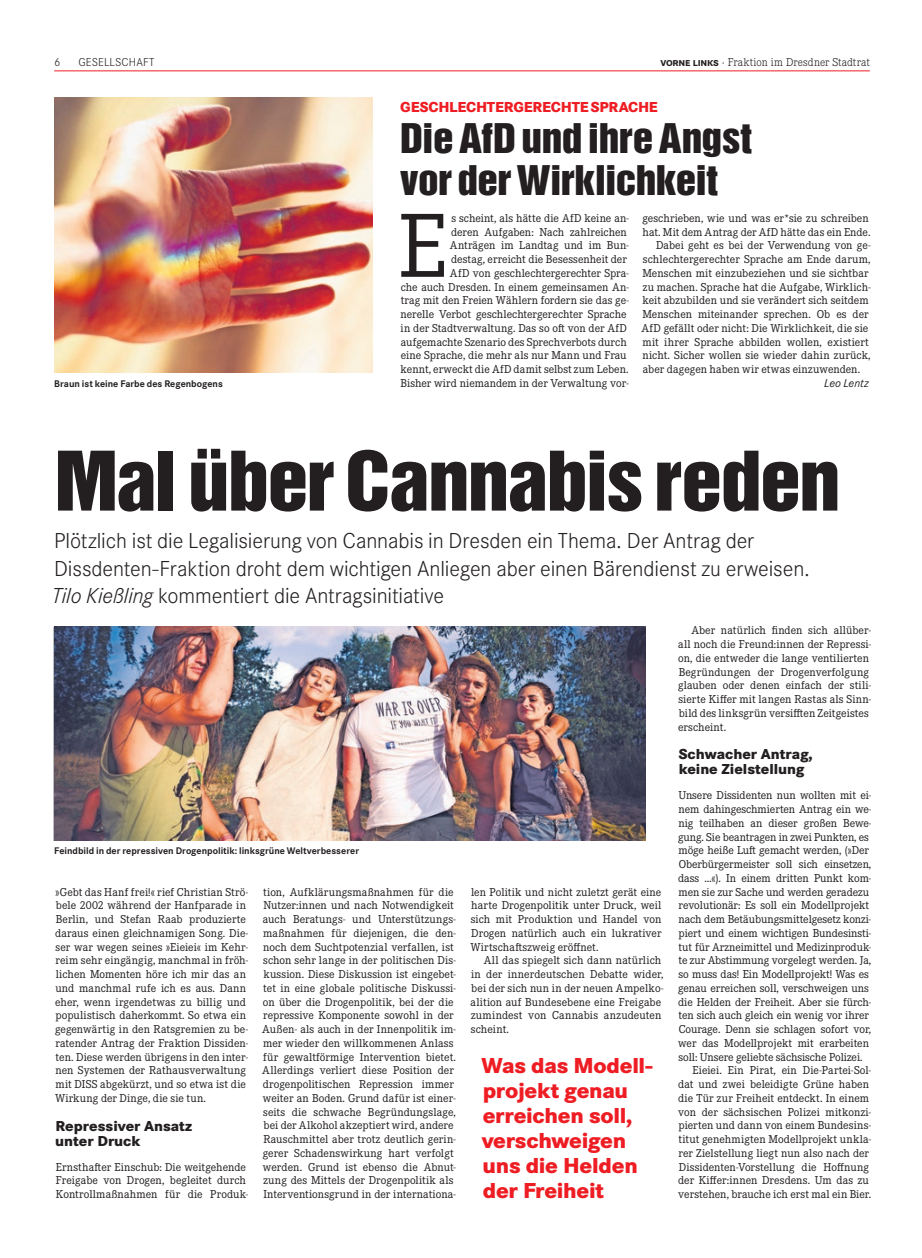
<style>
.page{position:relative;width:922px;height:1258px;background:#fff}
.page>*{position:absolute;margin:0;border:0;box-sizing:border-box;transform-origin:0 0}
.t1{font:94.38px "Corporate E Pro";color:#231f20}
.t2{font:75px "Helvetica Inserat";letter-spacing:-.025em;color:#231f20;scale:1.1 1}
.t3{font:37.5px/41.2px "Helvetica Inserat";letter-spacing:-.015em;color:#231f20;scale:1.1 1}
.t4{font:300 22.5px/27.5px "Corporate S Pro";letter-spacing:-.005em;color:#231f20}
.t5{font:800 22.5px/25px "Corporate S Pro";letter-spacing:-.015em;color:#ee1d23}
.t6{font:800 15px/15px "Corporate S Pro";color:#231f20}
.t7{font:800 15px "Corporate S Pro";letter-spacing:-.01em;color:#ee1d23}
.t8{font:11.88px/13.8px "Corporate E Pro";color:#231f20}
.t9{font:300 11.88px "Corporate E Pro";letter-spacing:.01em;color:#231f20}
.t10{font:300 11.88px "Corporate S Pro";letter-spacing:.01em;color:#231f20}
.t11{font:italic 11.88px "Corporate S Pro";color:#231f20}
.t12{font:700 10px "Corporate S Pro";color:#231f20}
.s1{font-family:"Corporate S Pro";font-weight:700}
.s2{font-family:"Corporate S Pro"}
.s3{font-style:italic}
</style>
<div class="page">
<hr style="left:54px;top:71px;width:815px;height:1px;background:#ee1d23">
<img style="left:54px;top:627px;width:591px;height:214px">
<img style="left:54px;top:97px;width:318px;height:275px">
<p class="t10" style="left:54px;top:53px;width:8px">6</p>
<p class="t10" style="left:78px;top:53px;width:78px">GESELLSCHAFT</p>
<p class="t9" style="left:660px;top:54px;width:211px"><span class="s1">vorne links</span> <span class="s2">·</span> Fraktion im Dresdner Stadtrat</p>
<p class="t12" style="left:54px;top:376px;width:170px">Braun ist keine Farbe des Regenbogens</p>
<p class="t7" style="left:400px;top:94px;width:259px">GESCHLECHTERGERECHTE SPRACHE</p>
<h3 class="t3" style="left:400px;top:119px;width:321px">Die AfD und ihre Angst vor der Wirklichkeit</h3>
<p class="t8" style="left:400px;top:210px;width:230px;text-align:right">s scheint, als hätte die AfD keine an-<br>deren Aufgaben: Nach zahlreichen<br>Anträgen im Landtag und im Bun-<br>destag, erreicht die Besessenheit der<br>AfD von geschlechtergerechter Spra-<br>che auch Dresden. In einem gemeinsamen An&shy;trag mit den Freien Wählern fordern sie das ge&shy;nerelle Verbot geschlechtergerechter Sprache in der Stadtverwaltung. Das so oft von der AfD aufgemachte Szenario des Sprechverbots durch eine Sprache, die mehr als nur Mann und Frau kennt, erweckt die AfD damit selbst zum Leben.<br>Bisher wird niemandem in der Verwaltung vor-</p>
<p class="t8" style="left:642px;top:210px;width:227px">geschrieben, wie und was er*sie zu schreiben</p>
<h1 class="t1" style="left:398px;top:182px;width:50px">E</h1>
<p class="t8" style="left:642px;top:224px;width:229px">hat. Mit dem Antrag der AfD hätte das ein Ende.</p>
<p class="t8" style="left:656px;top:238px;width:216px">Dabei geht es bei der Verwendung von ge-</p>
<p class="t8" style="left:642px;top:252px;width:229px">schlechtergerechter Sprache am Ende darum,</p>
<p class="t8" style="left:642px;top:265px;width:228px">Menschen mit einzubeziehen und sie sichtbar</p>
<p class="t8" style="left:642px;top:279px;width:229px">zu machen. Sprache hat die Aufgabe, Wirklich-</p>
<p class="t8" style="left:642px;top:293px;width:227px">keit abzubilden und sie verändert sich seitdem</p>
<p class="t8" style="left:642px;top:307px;width:228px">Menschen miteinander sprechen. Ob es der</p>
<p class="t8" style="left:641px;top:320px;width:228px">AfD gefällt oder nicht: Die Wirklichkeit, die sie</p>
<p class="t8" style="left:642px;top:334px;width:228px">mit ihrer Sprache abbilden wollen, existiert</p>
<p class="t8" style="left:642px;top:348px;width:229px">nicht. Sicher wollen sie wieder dahin zurück,</p>
<p class="t8" style="left:642px;top:362px;width:219px">aber dagegen haben wir etwas einzuwenden.</p>
<p class="t11" style="left:823px;top:374px;width:46px">Leo Lentz</p>
<h2 class="t2" style="left:54px;top:436px;width:716px">Mal über Cannabis reden</h2>
<h3 class="t4" style="left:52px;top:525px;width:759px">Plötzlich ist die Legalisierung von Cannabis in Dresden ein Thema. Der Antrag der<br>Dissdenten-Fraktion droht dem wichtigen Anliegen aber einen Bärendienst zu erweisen.<br><span class="s3">Tilo Kießling</span> kommentiert die Antragsinitiative</h3>
<p class="t12" style="left:54px;top:843px;width:306px">Feindbild in der repressiven Drogenpolitik: linksgrüne Weltverbesserer</p>
<p class="t8" style="left:55px;top:884px;width:194px">»Gebt das Hanf frei!« rief Christian Strö&shy;bele 2002 während der Hanfparade in Berlin, und Stefan Raab produzierte daraus einen gleichnamigen Song. Die&shy;ser war wegen seines »Eieiei« im Kehr&shy;reim sehr eingängig, manchmal in fröh&shy;lichen Momenten höre ich mir das an und manchmal rufe ich es aus. Dann eher, wenn irgendetwas zu billig und populistisch daherkommt. So etwa ein gegenwärtig in den Ratsgremien zu be&shy;ratender Antrag der Fraktion Dissiden&shy;ten. Diese werden übrigens in den inter&shy;nen Systemen der Rathausverwaltung mit DISS abgekürzt, und so etwa ist die Wirkung der Dinge, die sie tun.</p>
<p class="t6" style="left:55px;top:1117px;width:138px">Repressiver Ansatz unter Druck</p>
<p class="t8" style="left:56px;top:1159px;width:194px">Ernsthafter Einschub: Die weitgehende<br>Freigabe von Drogen, begleitet durch<br>Kontrollmaßnahmen für die Produk-</p>
<p class="t8" style="left:262px;top:884px;width:195px">tion, Aufklärungsmaßnahmen für die Nutzer:innen und nach Notwendigkeit auch Beratungs- und Unterstützungs&shy;maßnahmen für diejenigen, die den&shy;noch dem Suchtpotenzial verfallen, ist schon sehr lange in der politischen Dis&shy;kussion. Diese Diskussion ist eingebet&shy;tet in eine globale politische Diskussi&shy;on über die Drogenpolitik, bei der die repressive Komponente sowohl in der Außen- als auch in der Innenpolitik im&shy;mer wieder den willkommenen Anlass für gewaltförmige Intervention bietet.<br>Allerdings verliert diese Position der drogenpolitischen Repression immer weiter an Boden. Grund dafür ist einer&shy;seits die schwache Begründungslage, bei der Alkohol akzeptiert wird, andere Rauschmittel aber trotz deutlich gerin&shy;gerer Schadenswirkung hart verfolgt werden. Grund ist ebenso die Abnut&shy;zung des Mittels der Drogenpolitik als Interventionsgrund in der internationa-</p>
<p class="t8" style="left:470px;top:884px;width:192px;text-align:justify">len Politik und nicht zuletzt gerät eine harte Drogenpolitik unter Druck, weil sich mit Produktion und Handel von Drogen natürlich auch ein lukrativer Wirtschaftszweig eröffnet.</p>
<p class="t8" style="left:470px;top:953px;width:194px;text-indent:13px">All das spiegelt sich dann natürlich in der innerdeutschen Debatte wider, bei der sich nun in der neuen Ampelko&shy;alition auf Bundesebene eine Freigabe zumindest von Cannabis anzudeuten scheint.</p>
<h3 class="t5" style="left:481px;top:1051px;width:173px">Was das Modell&shy;projekt genau erreichen soll, verschweigen uns die Helden der Freiheit</h3>
<p class="t8" style="left:678px;top:623px;width:194px;text-indent:13px">Aber natürlich finden sich allüber&shy;all noch die Freund:innen der Repressi&shy;on, die entweder die lange ventilierten Begründungen der Drogenverfolgung glauben oder denen einfach der stili&shy;sierte Kiffer mit langen Rastas als Sinn&shy;bild des linksgrün versifften Zeitgeistes erscheint.</p>
<p class="t6" style="left:678px;top:746px;width:136px">Schwacher Antrag, keine Zielstellung</p>
<p class="t8" style="left:678px;top:788px;width:194px">Unsere Dissidenten nun wollten mit ei-</p>
<p class="t8" style="left:678px;top:802px;width:194px">nem dahingeschmierten Antrag ein we-</p>
<p class="t8" style="left:678px;top:815px;width:194px">nig teilhaben an dieser großen Bewe-</p>
<p class="t8" style="left:678px;top:829px;width:192px">gung. Sie beantragen in zwei Punkten, es</p>
<p class="t8" style="left:678px;top:843px;width:192px">möge heiße Luft gemacht werden, (»Der</p>
<p class="t8" style="left:678px;top:857px;width:194px">Oberbürgermeister soll sich einsetzen,</p>
<p class="t8" style="left:678px;top:870px;width:194px">dass …«). In einem dritten Punkt kom-</p>
<p class="t8" style="left:678px;top:884px;width:192px">men sie zur Sache und werden geradezu</p>
<p class="t8" style="left:678px;top:898px;width:192px">revolutionär: Es soll ein Modellprojekt</p>
<p class="t8" style="left:678px;top:912px;width:194px">nach dem Betäubungsmittelgesetz konzi-</p>
<p class="t8" style="left:678px;top:925px;width:194px">piert und einem wichtigen Bundesinsti-</p>
<p class="t8" style="left:678px;top:939px;width:194px">tut für Arzneimittel und Medizinproduk-</p>
<p class="t8" style="left:678px;top:953px;width:194px">te zur Abstimmung vorgelegt werden. Ja,</p>
<p class="t8" style="left:678px;top:967px;width:192px">so muss das! Ein Modellprojekt! Was es</p>
<p class="t8" style="left:678px;top:980px;width:192px">genau erreichen soll, verschweigen uns</p>
<p class="t8" style="left:678px;top:994px;width:194px">die Helden der Freiheit. Aber sie fürch-</p>
<p class="t8" style="left:678px;top:1008px;width:192px">ten sich auch gleich ein wenig vor ihrer</p>
<p class="t8" style="left:678px;top:1022px;width:194px">Courage. Denn sie schlagen sofort vor,</p>
<p class="t8" style="left:678px;top:1035px;width:192px">wer das Modellprojekt mit erarbeiten</p>
<p class="t8" style="left:678px;top:1049px;width:185px">soll: Unsere geliebte sächsische Polizei.</p>
<p class="t8" style="left:692px;top:1063px;width:180px">Eieiei. Ein Pirat, ein Die-Partei-Sol-</p>
<p class="t8" style="left:678px;top:1077px;width:192px">dat und zwei beleidigte Grüne haben</p>
<p class="t8" style="left:678px;top:1090px;width:192px">die Tür zur Freiheit entdeckt. In einem</p>
<p class="t8" style="left:678px;top:1104px;width:194px">von der sächsischen Polizei mitkonzi-</p>
<p class="t8" style="left:678px;top:1118px;width:194px">pierten und dann von einem Bundesins-</p>
<p class="t8" style="left:678px;top:1132px;width:194px">titut genehmigten Modellprojekt unkla-</p>
<p class="t8" style="left:678px;top:1145px;width:192px">rer Zielstellung liegt nun also nach der</p>
<p class="t8" style="left:678px;top:1159px;width:192px">Dissidenten-Vorstellung die Hoffnung</p>
<p class="t8" style="left:678px;top:1173px;width:192px">der Kiffer:innen Dresdens. Um das zu</p>
<p class="t8" style="left:678px;top:1187px;width:194px">verstehen, brauche ich erst mal ein Bier.</p>
</div>
